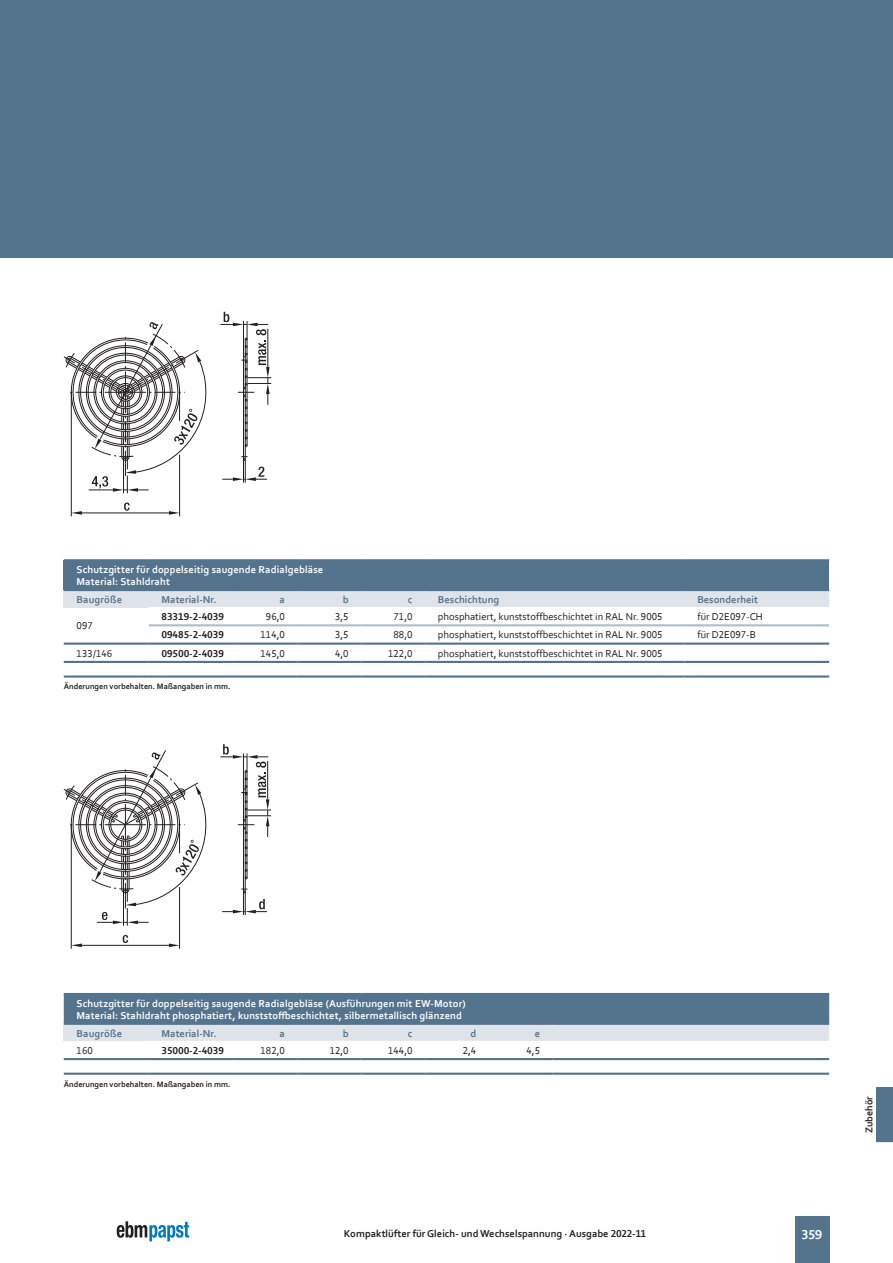
<style>
.page{position:relative;width:893px;height:1263px;background:#fff}
.page>*{position:absolute;margin:0;border:0;box-sizing:border-box;transform-origin:0 0}
.t1{font:700 13.5px "Corbel";color:#fff}
.t2{font:10.5px "Corbel";color:#231f20}
.t3{font:700 10.5px/12px "Corbel";letter-spacing:.01em;color:#fff}
.t4{font:700 10.5px "Corbel";color:#231f20}
.t5{font:700 10.5px "Corbel";color:#54738c}
.t6{font:700 10.35px "Corbel";color:#231f20}
.t7{font:700 8.25px "Corbel";color:#231f20}
</style>
<div class="page">
<svg style="left:117px;top:1221px;width:72px;height:20px"></svg>
<div style="left:795px;top:1216px;width:34px;height:47px;background:#54738c"></div>
<div style="left:876px;top:1086px;width:17px;height:57px;background:#54738c"></div>
<svg style="left:876px;top:1086px;width:17px;height:1px"></svg>
<svg style="left:876px;top:1142px;width:17px;height:1px"></svg>
<div style="left:0;top:0;width:893px;height:257px;background:#54738c"></div>
<div style="left:64px;top:560px;width:765px;height:30px;background:#54738c"></div>
<div style="left:64px;top:590px;width:85px;height:17px;background:#dee4ea"></div>
<div style="left:149px;top:591px;width:680px;height:16px;background:#dee4ea"></div>
<hr style="left:149px;top:642px;width:85px;height:3px;background:#54738c">
<hr style="left:234px;top:642px;width:64px;height:3px;background:#54738c">
<hr style="left:298px;top:642px;width:63px;height:3px;background:#54738c">
<hr style="left:361px;top:642px;width:64px;height:3px;background:#54738c">
<hr style="left:425px;top:642px;width:260px;height:3px;background:#54738c">
<hr style="left:685px;top:642px;width:144px;height:3px;background:#54738c">
<hr style="left:149px;top:661px;width:85px;height:2px;background:#54738c">
<hr style="left:234px;top:661px;width:64px;height:2px;background:#54738c">
<hr style="left:298px;top:661px;width:63px;height:2px;background:#54738c">
<hr style="left:361px;top:661px;width:64px;height:2px;background:#54738c">
<hr style="left:425px;top:661px;width:260px;height:2px;background:#54738c">
<hr style="left:685px;top:661px;width:144px;height:2px;background:#54738c">
<hr style="left:64px;top:661px;width:85px;height:2px;background:#54738c">
<hr style="left:64px;top:675px;width:85px;height:3px;background:#54738c">
<hr style="left:149px;top:675px;width:85px;height:3px;background:#54738c">
<hr style="left:234px;top:675px;width:64px;height:3px;background:#54738c">
<hr style="left:298px;top:675px;width:63px;height:3px;background:#54738c">
<hr style="left:361px;top:675px;width:64px;height:3px;background:#54738c">
<hr style="left:425px;top:675px;width:260px;height:3px;background:#54738c">
<hr style="left:685px;top:675px;width:144px;height:3px;background:#54738c">
<hr style="left:64px;top:642px;width:85px;height:3px;background:#54738c">
<hr style="left:149px;top:624px;width:85px;height:2px;background:#aebecd">
<hr style="left:234px;top:624px;width:64px;height:2px;background:#aebecd">
<hr style="left:298px;top:624px;width:63px;height:2px;background:#aebecd">
<hr style="left:361px;top:624px;width:64px;height:2px;background:#aebecd">
<hr style="left:425px;top:624px;width:260px;height:2px;background:#aebecd">
<hr style="left:685px;top:624px;width:144px;height:2px;background:#aebecd">
<hr style="left:64px;top:559px;width:85px;height:2px;background:#54738c">
<hr style="left:149px;top:559px;width:85px;height:2px;background:#54738c">
<hr style="left:234px;top:559px;width:64px;height:2px;background:#54738c">
<hr style="left:298px;top:559px;width:63px;height:2px;background:#54738c">
<hr style="left:361px;top:559px;width:64px;height:2px;background:#54738c">
<hr style="left:425px;top:559px;width:260px;height:2px;background:#54738c">
<hr style="left:685px;top:559px;width:144px;height:2px;background:#54738c">
<hr style="left:64px;top:589px;width:85px;height:2px;background:#54738c">
<hr style="left:149px;top:589px;width:85px;height:2px;background:#54738c">
<hr style="left:234px;top:589px;width:64px;height:2px;background:#54738c">
<hr style="left:298px;top:589px;width:63px;height:2px;background:#54738c">
<hr style="left:361px;top:589px;width:64px;height:2px;background:#54738c">
<hr style="left:425px;top:589px;width:260px;height:2px;background:#54738c">
<hr style="left:685px;top:589px;width:144px;height:2px;background:#54738c">
<svg style="left:64px;top:995px;width:765px;height:46px;background:#869cae"></svg>
<hr style="left:149px;top:1058px;width:85px;height:2px;background:#54738c">
<hr style="left:234px;top:1058px;width:64px;height:2px;background:#54738c">
<hr style="left:298px;top:1058px;width:63px;height:2px;background:#54738c">
<hr style="left:361px;top:1058px;width:64px;height:2px;background:#54738c">
<hr style="left:425px;top:1058px;width:64px;height:2px;background:#54738c">
<hr style="left:489px;top:1058px;width:64px;height:2px;background:#54738c">
<hr style="left:553px;top:1058px;width:276px;height:2px;background:#54738c">
<hr style="left:64px;top:1058px;width:85px;height:2px;background:#54738c">
<hr style="left:64px;top:1073px;width:85px;height:2px;background:#54738c">
<hr style="left:149px;top:1073px;width:85px;height:2px;background:#54738c">
<hr style="left:234px;top:1073px;width:64px;height:2px;background:#54738c">
<hr style="left:298px;top:1073px;width:63px;height:2px;background:#54738c">
<hr style="left:361px;top:1073px;width:64px;height:2px;background:#54738c">
<hr style="left:425px;top:1073px;width:64px;height:2px;background:#54738c">
<hr style="left:489px;top:1073px;width:64px;height:2px;background:#54738c">
<hr style="left:553px;top:1073px;width:276px;height:2px;background:#54738c">
<hr style="left:64px;top:993px;width:85px;height:2px;background:#54738c">
<hr style="left:149px;top:993px;width:85px;height:2px;background:#54738c">
<hr style="left:234px;top:993px;width:64px;height:2px;background:#54738c">
<hr style="left:298px;top:993px;width:63px;height:2px;background:#54738c">
<hr style="left:361px;top:993px;width:64px;height:2px;background:#54738c">
<hr style="left:425px;top:993px;width:64px;height:2px;background:#54738c">
<hr style="left:489px;top:993px;width:64px;height:2px;background:#54738c">
<hr style="left:553px;top:993px;width:276px;height:2px;background:#54738c">
<hr style="left:64px;top:1023px;width:85px;height:2px;background:#54738c">
<hr style="left:149px;top:1023px;width:85px;height:2px;background:#54738c">
<hr style="left:234px;top:1023px;width:64px;height:2px;background:#54738c">
<hr style="left:298px;top:1023px;width:63px;height:2px;background:#54738c">
<hr style="left:361px;top:1023px;width:64px;height:2px;background:#54738c">
<hr style="left:425px;top:1023px;width:64px;height:2px;background:#54738c">
<hr style="left:489px;top:1023px;width:64px;height:2px;background:#54738c">
<hr style="left:553px;top:1023px;width:276px;height:2px;background:#54738c">
<hr style="left:71px;top:392px;width:1px;height:124px;background:#231f20">
<hr style="left:82px;top:513px;width:87px;height:1px;background:#231f20">
<hr style="left:179px;top:455px;width:1px;height:61px;background:#231f20">
<svg style="left:71px;top:511px;width:11px;height:4px"></svg>
<svg style="left:169px;top:511px;width:11px;height:4px"></svg>
<svg style="left:124px;top:502px;width:6px;height:9px"></svg>
<svg style="left:64px;top:312px;width:207px;height:181px"></svg>
<hr style="left:71px;top:825px;width:1px;height:124px;background:#231f20">
<hr style="left:82px;top:945px;width:87px;height:1px;background:#231f20">
<hr style="left:179px;top:887px;width:1px;height:62px;background:#231f20">
<svg style="left:71px;top:943px;width:11px;height:4px"></svg>
<svg style="left:169px;top:943px;width:11px;height:4px"></svg>
<svg style="left:123px;top:935px;width:5px;height:8px"></svg>
<svg style="left:64px;top:744px;width:207px;height:182px"></svg>
<p class="t3" style="left:77px;top:563px;width:248px">Schutzgitter für doppelseitig saugende Radialgebläse<br>Material: Stahldraht</p>
<p class="t5" style="left:77px;top:593px;width:47px">Baugröße</p>
<p class="t5" style="left:162px;top:593px;width:57px">Material-Nr.</p>
<p class="t5" style="left:279px;top:593px;width:7px">a</p>
<p class="t5" style="left:343px;top:593px;width:7px">b</p>
<p class="t5" style="left:408px;top:593px;width:6px">c</p>
<p class="t5" style="left:438px;top:593px;width:63px">Beschichtung</p>
<p class="t5" style="left:697px;top:593px;width:62px">Besonderheit</p>
<p class="t2" style="left:77px;top:619px;width:18px">097</p>
<p class="t4" style="left:162px;top:610px;width:64px">83319-2-4039</p>
<p class="t2" style="left:266px;top:610px;width:20px">96,0</p>
<p class="t2" style="left:335px;top:610px;width:15px">3,5</p>
<p class="t2" style="left:394px;top:610px;width:20px">71,0</p>
<p class="t2" style="left:438px;top:610px;width:226px">phosphatiert, kunststoffbeschichtet in RAL Nr. 9005</p>
<p class="t2" style="left:697px;top:610px;width:67px">für D2E097-CH</p>
<p class="t4" style="left:162px;top:628px;width:64px">09485-2-4039</p>
<p class="t2" style="left:261px;top:628px;width:26px">114,0</p>
<p class="t2" style="left:335px;top:628px;width:15px">3,5</p>
<p class="t2" style="left:394px;top:628px;width:20px">88,0</p>
<p class="t2" style="left:438px;top:628px;width:226px">phosphatiert, kunststoffbeschichtet in RAL Nr. 9005</p>
<p class="t2" style="left:697px;top:628px;width:60px">für D2E097-B</p>
<p class="t2" style="left:77px;top:647px;width:37px">133/146</p>
<p class="t4" style="left:162px;top:647px;width:64px">09500-2-4039</p>
<p class="t2" style="left:261px;top:647px;width:26px">145,0</p>
<p class="t2" style="left:335px;top:647px;width:15px">4,0</p>
<p class="t2" style="left:388px;top:647px;width:26px">122,0</p>
<p class="t2" style="left:438px;top:647px;width:226px">phosphatiert, kunststoffbeschichtet in RAL Nr. 9005</p>
<p class="t7" style="left:64px;top:681px;width:168px">Änderungen vorbehalten. Maßangaben in mm.</p>
<p class="t3" style="left:77px;top:997px;width:391px">Schutzgitter für doppelseitig saugende Radialgebläse (Ausführungen mit EW-Motor)<br>Material: Stahldraht phosphatiert, kunststoffbeschichtet, silbermetallisch glänzend</p>
<p class="t5" style="left:77px;top:1027px;width:47px">Baugröße</p>
<p class="t5" style="left:162px;top:1027px;width:57px">Material-Nr.</p>
<p class="t5" style="left:279px;top:1027px;width:7px">a</p>
<p class="t5" style="left:343px;top:1027px;width:7px">b</p>
<p class="t5" style="left:408px;top:1027px;width:6px">c</p>
<p class="t5" style="left:470px;top:1027px;width:7px">d</p>
<p class="t5" style="left:535px;top:1027px;width:7px">e</p>
<p class="t2" style="left:77px;top:1044px;width:18px">160</p>
<p class="t4" style="left:162px;top:1044px;width:64px">35000-2-4039</p>
<p class="t2" style="left:261px;top:1044px;width:26px">182,0</p>
<p class="t2" style="left:330px;top:1044px;width:20px">12,0</p>
<p class="t2" style="left:388px;top:1044px;width:26px">144,0</p>
<p class="t2" style="left:463px;top:1044px;width:15px">2,4</p>
<p class="t2" style="left:526px;top:1044px;width:15px">4,5</p>
<p class="t7" style="left:64px;top:1079px;width:168px">Änderungen vorbehalten. Maßangaben in mm.</p>
<p class="t4" style="left:344px;top:1227px;width:304px">Kompaktlüfter für Gleich- und Wechselspannung · Ausgabe 2022-11</p>
<p class="t1" style="left:802px;top:1226px;width:22px">359</p>
<p class="t6" style="left:863px;top:1133px;width:38px;rotate:-90deg">Zubehör</p>
</div>
